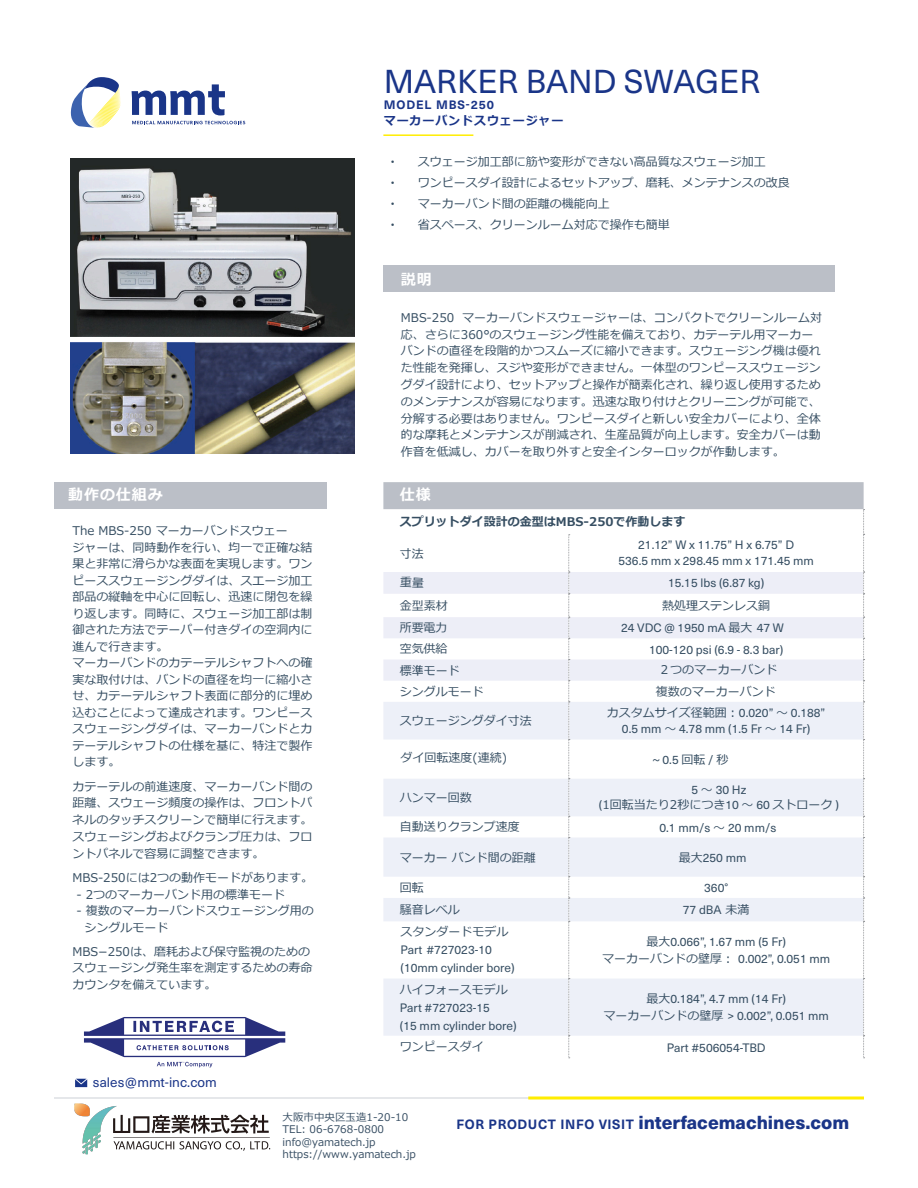
<style>
.page{position:relative;width:918px;height:1188px;background:#fff}
.page>*{position:absolute;margin:0;border:0;box-sizing:border-box;transform-origin:0 0}
.t1{font:32.55px "Neue Haas Unica W1 G";color:#1a3588}
.t2{font:800 18.45px "Neue Haas Unica W1 G";color:#1a3588}
.t3{font:700 15px "Meiryo";letter-spacing:.06em;color:#fff}
.t4{font:13.5px "Neue Haas Unica W1 G";color:#1a3588}
.t5{font:12px/16.5px "Meiryo";color:#364e62}
.t6{font:12px/16.5px "Neue Haas Unica W1 G";color:#364e62;text-align:center}
.t7{font:12px/16.8px "Meiryo";color:#374f63}
.t8{font:700 12px "Meiryo";color:#364e62}
.t9{font:700 12px/16.8px "Meiryo";letter-spacing:.075em;color:#1a3588}
.t10{font:10.5px/12.6px "Meiryo";color:#384f64}
.s1{font-family:"Neue Haas Unica W1 G"}
.s2{font-family:"Neue Haas Unica W1 G";font-weight:300}
.s3{font-family:"Meiryo"}
.s4{font-weight:700;font-size:13.2px}
</style>
<div class="page">
<div style="left:383px;top:265px;width:452px;height:27px;background:#bbbfc7"></div>
<div style="left:54px;top:482px;width:273px;height:27px;background:#bbbfc7"></div>
<svg style="left:75px;top:1079px;width:12px;height:8px"></svg>
<hr style="left:54px;top:1097px;width:810px;height:2px;background:#bbbfc7">
<svg style="left:528px;top:1096px;width:336px;height:4px"></svg>
<svg style="left:71px;top:77px;width:50px;height:51px"></svg>
<svg style="left:132px;top:121px;width:113px;height:3px"></svg>
<svg style="left:132px;top:84px;width:93px;height:31px"></svg>
<hr style="left:383px;top:134px;width:90px;height:2px;background:#ffed01">
<img style="left:70px;top:158px;width:285px;height:296px">
<svg style="left:84px;top:1017px;width:201px;height:50px"></svg>
<img style="left:74px;top:1103px;width:196px;height:52px">
<svg style="left:383px;top:482px;width:482px;height:576px"></svg>
<p class="t1" style="left:384px;top:57px;width:378px">MARKER BAND SWAGER</p>
<p class="t9" style="left:384px;top:97px;width:181px"><span class="s1">MODEL MBS-250<br></span>マーカーバンドスウェージャー</p>
<p class="t5" style="left:391px;top:154px;width:376px"><span class="s2">•</span> スウェージ加工部に筋や変形ができない高品質なスウェージ加工</p>
<p class="t5" style="left:391px;top:175px;width:400px"><span class="s2">•</span> ワンピースダイ設計によるセットアップ、磨耗、メンテナンスの改良</p>
<p class="t5" style="left:391px;top:196px;width:220px"><span class="s2">•</span> マーカーバンド間の距離の機能向上</p>
<p class="t5" style="left:391px;top:217px;width:280px"><span class="s2">•</span> 省スペース、クリーンルーム対応で操作も簡単</p>
<p class="t3" style="left:401px;top:269px;width:32px">説明</p>
<p class="t3" style="left:68px;top:484px;width:96px">動作の仕組み</p>
<p class="t5" style="left:72px;top:523px;width:241px">The MBS-250 マーカーバンドスウェー<br>ジャーは、同時動作を行い、均一で正確な結果と非常に滑らかな表面を実現します。ワンピーススウェージングダイは、スエージ加工部品の縦軸を中心に回転し、迅速に閉包を繰り返します。同時に、スウェージ加工部は制御された方法でテーパー付きダイの空洞内に進んで行きます。<br>マーカーバンドのカテーテルシャフトへの確実な取付けは、バンドの直径を均一に縮小させ、カテーテルシャフト表面に部分的に埋め込むことによって達成されます。ワンピーススウェージングダイは、マーカーバンドとカテーテルシャフトの仕様を基に、特注で製作します。</p>
<p class="t5" style="left:72px;top:778px;width:241px;text-align:justify">カテーテルの前進速度、マーカーバンド間の距離、スウェージ頻度の操作は、フロントパネルのタッチスクリーンで簡単に行えます。スウェージングおよびクランプ圧力は、フロントパネルで容易に調整できます。</p>
<p class="t5" style="left:72px;top:870px;width:242px">MBS-250には2つの動作モードがあります。</p>
<p class="t5" style="left:76px;top:887px;width:210px">- 2つのマーカーバンド用の標準モード</p>
<p class="t5" style="left:85px;top:903px;width:231px;text-indent:-8px">- 複数のマーカーバンドスウェージング用のシングルモード</p>
<p class="t5" style="left:72px;top:944px;width:241px">MBS−250は、磨耗および保守監視のためのスウェージング発生率を測定するための寿命カウンタを備えています。</p>
<p class="t4" style="left:93px;top:1072px;width:126px">sales@mmt-inc.com</p>
<p class="t7" style="left:401px;top:310px;width:423px">MBS-250 マーカーバンドスウェージャーは、コンパクトでクリーンルーム対応、さらに360°のスウェージング性能を備えており、カテーテル用マーカーバンドの直径を段階的かつスムーズに縮小できます。スウェージング機は優れた性能を発揮し、スジや変形ができません。一体型のワンピーススウェージングダイ設計により、セットアップと操作が簡素化され、繰り返し使用するためのメンテナンスが容易になります。迅速な取り付けとクリーニングが可能で、分解する必要はありません。ワンピースダイと新しい安全カバーにより、全体的な摩耗とメンテナンスが削減され、生産品質が向上します。安全カバーは動作音を低減し、カバーを取り外すと安全インターロックが作動します。</p>
<p class="t3" style="left:400px;top:484px;width:32px">仕様</p>
<p class="t8" style="left:400px;top:513px;width:287px">スプリットダイ設計の金型はMBS-250で作動します</p>
<p class="t5" style="left:400px;top:546px;width:25px">寸法</p>
<p class="t6" style="left:618px;top:536px;width:197px">21.12” W x 11.75” H x 6.75” D<br>536.5 mm x 298.45 mm x 171.45 mm</p>
<p class="t6" style="left:668px;top:574px;width:98px">15.15 lbs (6.87 kg)</p>
<p class="t5" style="left:400px;top:598px;width:49px">金型素材</p>
<p class="t5" style="left:662px;top:598px;width:109px">熱処理ステンレス鋼</p>
<p class="t5" style="left:400px;top:620px;width:49px">所要電力</p>
<p class="t6" style="left:621px;top:619px;width:164px">24 VDC @ 1950 mA <span class="s3">最大</span> 47 W</p>
<p class="t5" style="left:400px;top:642px;width:49px">空気供給</p>
<p class="t5" style="left:400px;top:663px;width:61px">標準モード</p>
<p class="t6" style="left:649px;top:641px;width:136px">100-120 psi (6.9 - 8.3 bar)</p>
<p class="t5" style="left:658px;top:663px;width:120px">２つのマーカーバンド</p>
<p class="t5" style="left:400px;top:684px;width:85px">シングルモード</p>
<p class="t5" style="left:656px;top:684px;width:121px">複数のマーカーバンド</p>
<p class="t5" style="left:400px;top:713px;width:133px">スウェージングダイ寸法</p>
<p class="t6" style="left:607px;top:704px;width:220px"><span class="s3">カスタムサイズ径範囲︓</span>0.020” <span class="s3">～</span> 0.188”<br>0.5 mm <span class="s3">～</span> 4.78 mm (1.5 Fr <span class="s3">～</span> 14 Fr)</p>
<p class="t5" style="left:400px;top:750px;width:108px">ダイ回転速度(連続)</p>
<p class="t6" style="left:653px;top:751px;width:77px">~ 0.5 <span class="s3">回転</span> / <span class="s3">秒</span></p>
<p class="t5" style="left:400px;top:790px;width:73px">ハンマー回数</p>
<p class="t5" style="left:599px;top:782px;width:241px;line-height:15.6px;text-align:center"><span class="s1">5</span> ～ <span class="s1">30 Hz<br>(</span>1回転当たり2秒につき<span class="s1">10</span> ～ <span class="s1">60</span> ストローク <span class="s1">)</span></p>
<p class="t5" style="left:400px;top:820px;width:121px">自動送りクランプ速度</p>
<p class="t6" style="left:659px;top:818px;width:118px">0.1 mm/s <span class="s3">～</span> 20 mm/s</p>
<p class="t5" style="left:400px;top:850px;width:138px">マーカー バンド間の距離</p>
<p class="t6" style="left:679px;top:849px;width:69px"><span class="s3">最大</span>250 mm</p>
<p class="t5" style="left:400px;top:880px;width:25px">回転</p>
<p class="t6" style="left:704px;top:879px;width:26px">360°</p>
<p class="t5" style="left:400px;top:902px;width:61px">騒音レベル</p>
<p class="t6" style="left:683px;top:901px;width:68px">77 dBA <span class="s3">未満</span></p>
<p class="t6" style="left:401px;top:922px;width:116px;line-height:18px;text-align:left"><span class="s3">スタンダードモデル<br></span>Part #727023-10 (10mm cylinder bore)</p>
<p class="t6" style="left:602px;top:933px;width:230px"><span class="s3">最大</span>0.066”, 1.67 mm (5 Fr)<br><span class="s3">マーカーバンドの壁厚︓</span> 0.002”, 0.051 mm</p>
<p class="t6" style="left:400px;top:980px;width:118px;line-height:18px;text-align:left"><span class="s3">ハイフォースモデル<br></span>Part #727023-15<br>(15 mm cylinder bore)</p>
<p class="t6" style="left:603px;top:990px;width:227px"><span class="s3">最大</span>0.184”, 4.7 mm (14 Fr)<br><span class="s3">マーカーバンドの壁厚</span> &gt; 0.002”, 0.051 mm</p>
<p class="t5" style="left:400px;top:1040px;width:85px">ワンピースダイ</p>
<p class="t6" style="left:667px;top:1038px;width:100px">Part #506054-TBD</p>
<p class="t10" style="left:283px;top:1111px;width:135px">大阪市中央区玉造1-20-10<br>TEL: 06-6768-0800 info@yamatech.jp https://www.yamatech.jp</p>
<p class="t2" style="left:457px;top:1108px;width:394px"><span class="s4">FOR PRODUCT INFO VISIT</span> interfacemachines.com</p>
</div>
